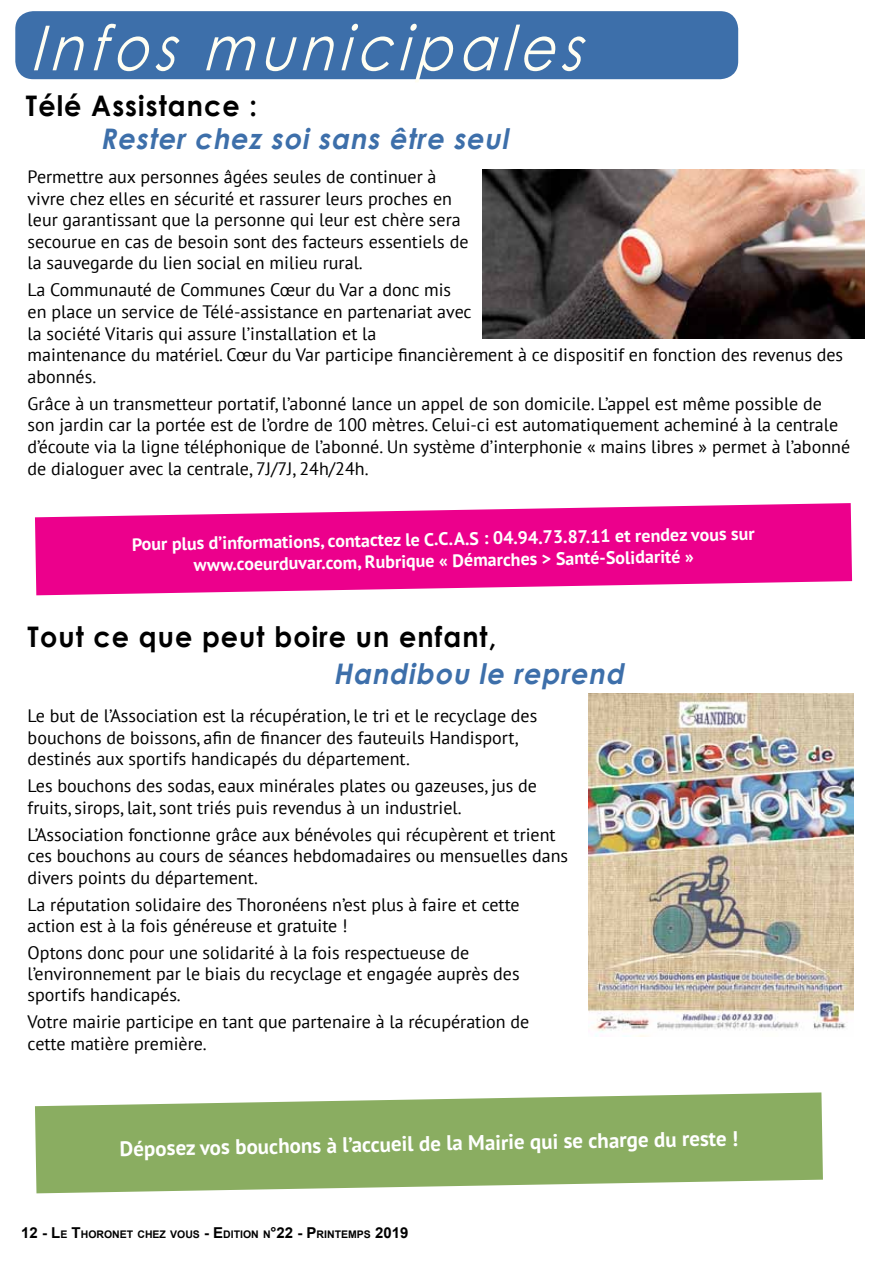
<style>
.page{position:relative;width:893px;height:1263px;background:#fff}
.page>*{position:absolute;margin:0;border:0;box-sizing:border-box;transform-origin:0 0}
.t1{font:italic 62.1px "Century Gothic";color:#fffef2;scale:.87 1}
.t2{font:700 28.35px "Century Gothic";letter-spacing:.04em;color:#000;scale:.95 1}
.t3{font:italic 700 28.35px "Century Gothic";color:#3d6faa;scale:.95 1}
.t4{font:700 21px "PT Sans";color:#fff}
.t5{font:18px/21.6px "PT Sans";color:#000}
.t6{font:700 18px/21.6px "PT Sans";color:#fff;text-align:center}
.t7{font:700 10.5px "Arial";color:#000}
.s1{font-size:15px}
</style>
<div class="page">
<svg style="left:35px;top:503px;width:817px;height:92px;background:#ee279d"></svg>
<div style="left:15px;top:11px;width:723px;height:68px;background:#3d6faa;border-radius:18px"></div>
<img style="left:482px;top:169px;width:383px;height:170px">
<img style="left:588px;top:693px;width:265px;height:344px">
<svg style="left:35px;top:1092px;width:788px;height:101px;background:#9ab876"></svg>
<h1 class="t1" style="left:30px;top:10px;width:657px">Infos municipales</h1>
<h2 class="t2" style="left:26px;top:88px;width:245px">Télé Assistance :</h2>
<h2 class="t3" style="left:100px;top:121px;width:437px">Rester chez soi sans être seul</h2>
<p class="t5" style="left:28px;top:165px;width:442px">Permettre aux personnes âgées seules de continuer à vivre chez elles en sécurité et rassurer leurs proches en leur garantissant que la personne qui leur est chère sera secourue en cas de besoin sont des facteurs essentiels de la sauvegarde du lien social en milieu rural.</p>
<p class="t5" style="left:28px;top:279px;width:817px">La Communauté de Communes Cœur du Var a donc mis<br>en place un service de Télé-assistance en partenariat avec<br>la société Vitaris qui assure l’installation et la<br>maintenance du matériel. Cœur du Var participe financièrement à ce dispositif en fonction des revenus des abonnés.</p>
<p class="t5" style="left:28px;top:392px;width:824px">Grâce à un transmetteur portatif, l’abonné lance un appel de son domicile. L’appel est même possible de son jardin car la portée est de l’ordre de 100 mètres. Celui-ci est automatiquement acheminé à la centrale d’écoute via la ligne téléphonique de l’abonné. Un système d’interphonie « mains libres » permet à l’abonné de dialoguer avec la centrale, 7J/7J, 24h/24h.</p>
<p class="t6" style="left:132px;top:533px;width:624px;rotate:-1deg">Pour plus d’informations, contactez le C.C.A.S : 04.94.73.87.11 et rendez vous sur www.coeurduvar.com, Rubrique « Démarches &gt; Santé-Solidarité »</p>
<h2 class="t2" style="left:28px;top:619px;width:495px">Tout ce que peut boire un enfant,</h2>
<h2 class="t3" style="left:333px;top:656px;width:313px">Handibou le reprend</h2>
<p class="t5" style="left:28px;top:704px;width:511px">Le but de l’Association est la récupération, le tri et le recyclage des bouchons de boissons, afin de financer des fauteuils Handisport, destinés aux sportifs handicapés du département.</p>
<p class="t5" style="left:28px;top:775px;width:511px">Les bouchons des sodas, eaux minérales plates ou gazeuses, jus de fruits, sirops, lait, sont triés puis revendus à un industriel.</p>
<p class="t5" style="left:28px;top:823px;width:542px">L’Association fonctionne grâce aux bénévoles qui récupèrent et trient ces bouchons au cours de séances hebdomadaires ou mensuelles dans divers points du département.</p>
<p class="t5" style="left:28px;top:894px;width:494px;line-height:21px">La réputation solidaire des Thoronéens n’est plus à faire et cette action est à la fois généreuse et gratuite !</p>
<p class="t5" style="left:28px;top:942px;width:493px;line-height:21px">Optons donc pour une solidarité à la fois respectueuse de l’environnement par le biais du recyclage et engagée auprès des sportifs handicapés.</p>
<p class="t5" style="left:28px;top:1010px;width:503px">Votre mairie participe en tant que partenaire à la récupération de cette matière première.</p>
<p class="t4" style="left:120px;top:1135px;width:620px;rotate:-1deg">Déposez vos bouchons à l’accueil de la Mairie qui se charge du reste !</p>
<p class="t7" style="left:21px;top:1227px;width:389px"><span class="s1">12 - L</span>E <span class="s1">T</span>HORONET CHEZ VOUS <span class="s1">- E</span>DITION N<span class="s1">°22 - P</span>RINTEMPS <span class="s1">2019</span></p>
</div>
